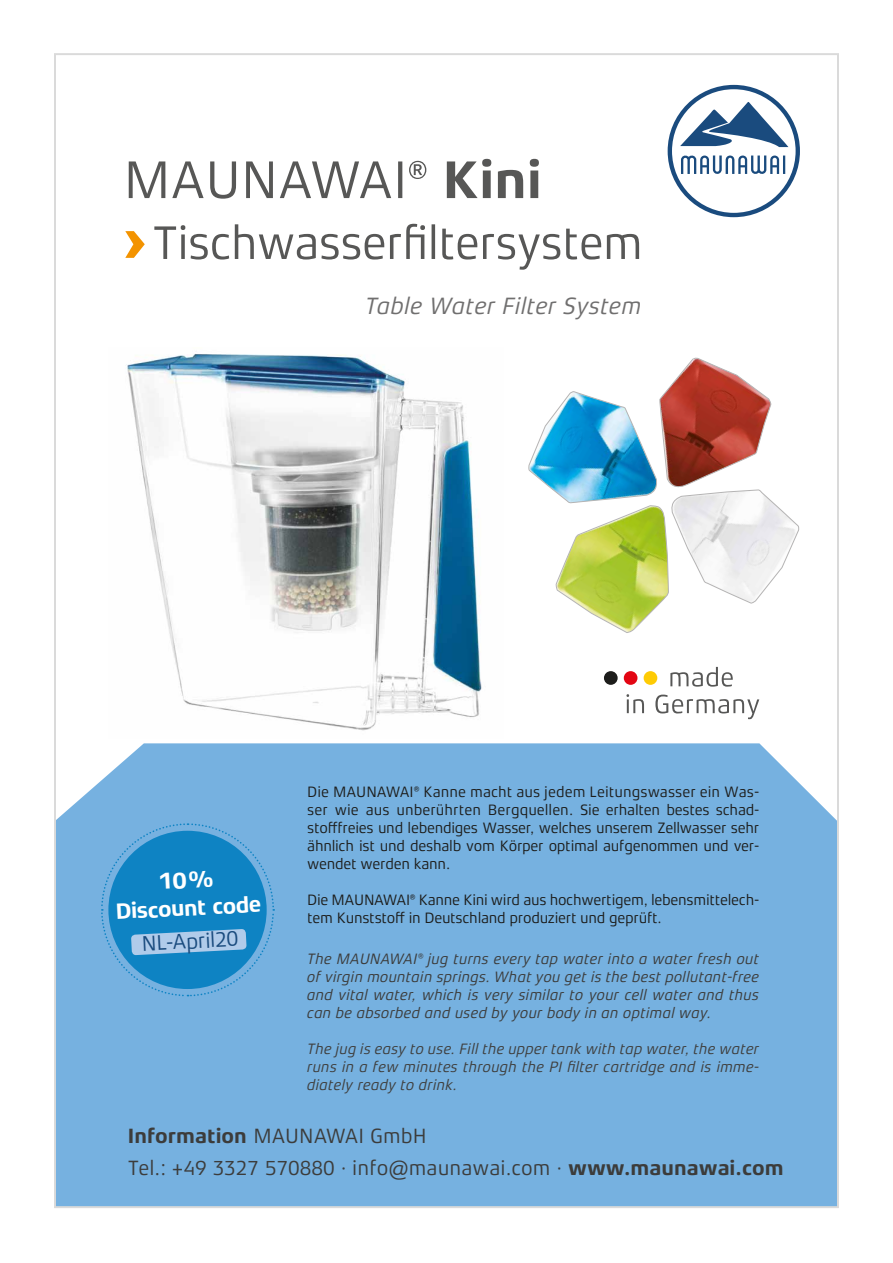
<style>
.page{position:relative;width:893px;height:1263px;background:#fff}
.page>*{position:absolute;margin:0;border:0;box-sizing:border-box;transform-origin:0 0}
.t1{font:italic 24px "Xenois Sans Pro";color:#706f6f}
.t2{font:700 22.5px "Xenois Sans Pro";color:#fff}
.t3{font:21.6px "Xenois Sans Pro";color:#1a4b7e}
.t4{font:21px/31.5px "Xenois Sans Pro";color:#3c3c3b}
.t5{font:15.3px/18px "Xenois Sans Pro";letter-spacing:-.02em;color:#1d1d1b;text-align:justify}
.t6{font:italic 15.3px/18px "Xenois Sans Pro";color:#3c3c3b;text-align:justify}
.t7{font:italic 15.3px/18px "Xenois Sans Pro";color:#3f3f3e;text-align:justify}
.s1{font-weight:700}
</style>
<div class="page">
<div style="left:57px;top:743px;width:779px;height:462px;background:#76b1e0"></div>
<svg style="left:668px;top:85px;width:132px;height:132px"></svg>
<svg style="left:154px;top:224px;width:485px;height:46px"></svg>
<svg style="left:129px;top:159px;width:410px;height:40px"></svg>
<svg style="left:125px;top:231px;width:20px;height:27px"></svg>
<img style="left:126px;top:354px;width:356px;height:377px">
<div style="left:604px;top:671px;width:14px;height:14px;background:#1d1d1b;border-radius:50%"></div>
<div style="left:624px;top:671px;width:13px;height:14px;background:#e30613;border-radius:50%"></div>
<div style="left:644px;top:671px;width:13px;height:14px;background:#fecb04;border-radius:50%"></div>
<svg style="left:626px;top:694px;width:133px;height:25px"></svg>
<svg style="left:670px;top:667px;width:63px;height:20px"></svg>
<svg style="left:528px;top:357px;width:272px;height:276px"></svg>
<svg style="left:100px;top:822px;width:175px;height:175px;background:#3e98d0"></svg>
<h1 class="t1" style="left:365px;top:293px;width:278px">Table Water Filter System</h1>
<p class="t5" style="left:307px;top:782px;width:454px">Die MAUNAWAI® Kanne macht aus jedem Leitungswasser ein Was&shy;ser wie aus unberührten Bergquellen. Sie erhalten bestes schad&shy;stofffreies und lebendiges Wasser, welches unserem Zellwasser sehr ähnlich ist und deshalb vom Körper optimal aufgenommen und ver&shy;wendet werden kann.</p>
<p class="t5" style="left:307px;top:891px;width:48px">Die Maunawai</p>
<p class="t5" style="left:307px;top:891px;width:454px;text-indent:103px">® Kanne Kini wird aus hochwertigem, lebensmittelech&shy;tem Kunststoff in Deutschland produziert und geprüft.</p>
<h2 class="t2" style="left:115px;top:899px;width:147px;rotate:-3deg">Discount code</h2>
<h3 class="t3" style="left:141px;top:931px;width:98px;rotate:-3deg">NL-April20</h3>
<p class="t6" style="left:307px;top:950px;width:454px">The MAUNAWAI® jug turns every tap water into a water fresh out of virgin mountain springs. What you get is the best pollutant-free and vital water, which is very similar to your cell water and thus can be absorbed and used by your body in an optimal way.</p>
<p class="t7" style="left:307px;top:1040px;width:454px">The jug is easy to use. Fill the upper tank with tap water, the water runs in a few minutes through the PI filter cartridge and is imme&shy;diately ready to drink.</p>
<h3 class="t4" style="left:128px;top:1120px;width:657px"><span class="s1">Information</span> MAUNAWAI GmbH<br>Tel.: +49 3327 570880 · info@maunawai.com · <span class="s1">www.maunawai.com</span></h3>
</div>
